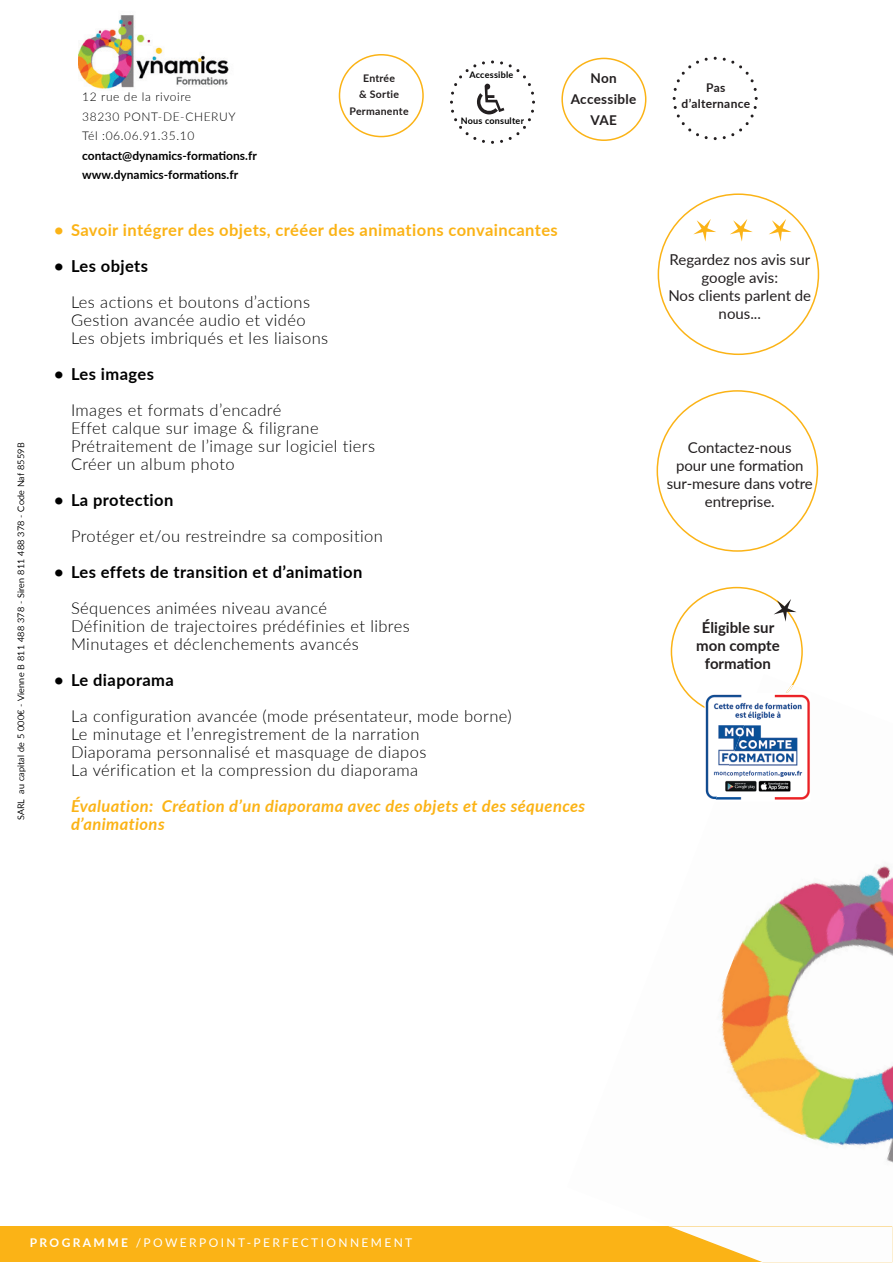
<style>
.page{position:relative;width:893px;height:1263px;background:#fff}
.page>*{position:absolute;margin:0;border:0;box-sizing:border-box;transform-origin:0 0}
.t1{font:300 16.5px/18px "Lato";letter-spacing:.025em;color:#000}
.t2{font:700 16.5px "Lato";letter-spacing:.025em;color:#000}
.t3{font:italic 700 16.5px/18px "Lato";letter-spacing:.025em;color:#fbb316}
.t4{font:700 16.5px "Lato";letter-spacing:.025em;color:#fbb316}
.t5{font:15px/18px "Lato";color:#231f20;text-align:center}
.t6{font:700 15px/18px "Lato";color:#231f20;text-align:center}
.t7{font:700 13.5px/21px "Lato";letter-spacing:.025em;color:#231f20;text-align:center}
.t8{font:700 12px/19.5px "Lato";color:#000}
.t9{font:300 12px/19.5px "Lato";letter-spacing:.05em;color:#000}
.t10{font:12px "Lato";letter-spacing:.2em;color:#fff}
.t11{font:700 12px/16.2px "Lato";letter-spacing:.025em;color:#231f20;text-align:center}
.t12{font:700 10.5px/16.5px "Lato";letter-spacing:.025em;color:#231f20;text-align:center}
.t13{font:300 9px "Lato";letter-spacing:.025em;color:#000}
.t14{font:700 9px "Lato";letter-spacing:.025em;color:#000}
.s1{font-weight:700}
</style>
<div class="page">
<div style="left:1px;top:1226px;width:891px;height:36px;background:#fbb316"></div>
<svg style="left:657px;top:390px;width:161px;height:162px"></svg>
<img style="left:78px;top:15px;width:151px;height:74px">
<svg style="left:673px;top:57px;width:85px;height:83px"></svg>
<svg style="left:561px;top:58px;width:85px;height:83px"></svg>
<svg style="left:339px;top:54px;width:85px;height:83px"></svg>
<svg style="left:450px;top:60px;width:85px;height:84px"></svg>
<svg style="left:658px;top:193px;width:161px;height:162px"></svg>
<img style="left:668px;top:716px;width:225px;height:547px">
<img style="left:670px;top:1226px;width:222px;height:36px">
<svg style="left:838px;top:1238px;width:5px;height:9px"></svg>
<img style="left:847px;top:1238px;width:14px;height:9px">
<svg style="left:671px;top:587px;width:132px;height:129px"></svg>
<img style="left:715px;top:693px;width:96px;height:108px">
<p class="t13" style="left:15px;top:820px;width:379px;rotate:-90deg">SARL au capital de 5 000€ - Vienne B 811 488 378 - Siren 811 488 378 - Code Naf 8559B</p>
<p class="t9" style="left:82px;top:87px;width:155px">12 rue de la rivoire<br>38230 PONT-DE-CHERUY<br>Tél :06.06.91.35.10</p>
<p class="t8" style="left:82px;top:145px;width:176px">contact@dynamics-formations.fr www.dynamics-formations.fr</p>
<p class="t12" style="left:350px;top:69px;width:61px">Entrée<br>&amp; Sortie<br>Permanente</p>
<p class="t14" style="left:469px;top:68px;width:45px">Accessible</p>
<p class="t14" style="left:461px;top:114px;width:65px">Nous consulter</p>
<p class="t7" style="left:571px;top:67px;width:67px">Non<br>Accessible<br>VAE</p>
<p class="t4" style="left:54px;top:218px;width:505px">• Savoir intégrer des objets, crééer des animations convaincantes</p>
<p class="t2" style="left:54px;top:254px;width:96px">• Les objets</p>
<p class="t1" style="left:71px;top:292px;width:259px">Les actions et boutons d’actions<br>Gestion avancée audio et vidéo<br>Les objets imbriqués et les liaisons</p>
<p class="t2" style="left:54px;top:362px;width:101px">• Les images</p>
<p class="t1" style="left:71px;top:400px;width:306px">Images et formats d’encadré<br>Effet calque sur image &amp; filigrane<br>Prétraitement de l’image sur logiciel tiers<br>Créer un album photo</p>
<p class="t2" style="left:54px;top:488px;width:121px">• La protection</p>
<p class="t1" style="left:71px;top:526px;width:313px">Protéger et/ou restreindre sa composition</p>
<p class="t2" style="left:54px;top:560px;width:310px">• Les effets de transition et d’animation</p>
<p class="t1" style="left:71px;top:598px;width:340px">Séquences animées niveau avancé<br>Définition de trajectoires prédéfinies et libres<br>Minutages et déclenchements avancés</p>
<p class="t2" style="left:54px;top:668px;width:121px">• Le diaporama</p>
<p class="t1" style="left:71px;top:706px;width:442px">La configuration avancée (mode présentateur, mode borne)<br>Le minutage et l’enregistrement de la narration<br>Diaporama personnalisé et masquage de diapos<br>La vérification et la compression du diaporama</p>
<p class="t3" style="left:71px;top:796px;width:516px">Évaluation: Création d’un diaporama avec des objets et des séquences d’animations</p>
<p class="t11" style="left:682px;top:79px;width:70px">Pas d’alternance</p>
<p class="t5" style="left:668px;top:250px;width:144px">Regardez nos avis sur google avis:<br>Nos clients parlent de nous...</p>
<p class="t5" style="left:667px;top:438px;width:148px">Contactez-nous<br>pour une formation sur-mesure dans votre entreprise.</p>
<p class="t6" style="left:696px;top:618px;width:85px">Éligible sur mon compte formation</p>
<p class="t10" style="left:30px;top:1234px;width:384px"><span class="s1">PROGRAMME</span> /POWERPOINT-PERFECTIONNEMENT</p>
</div>
